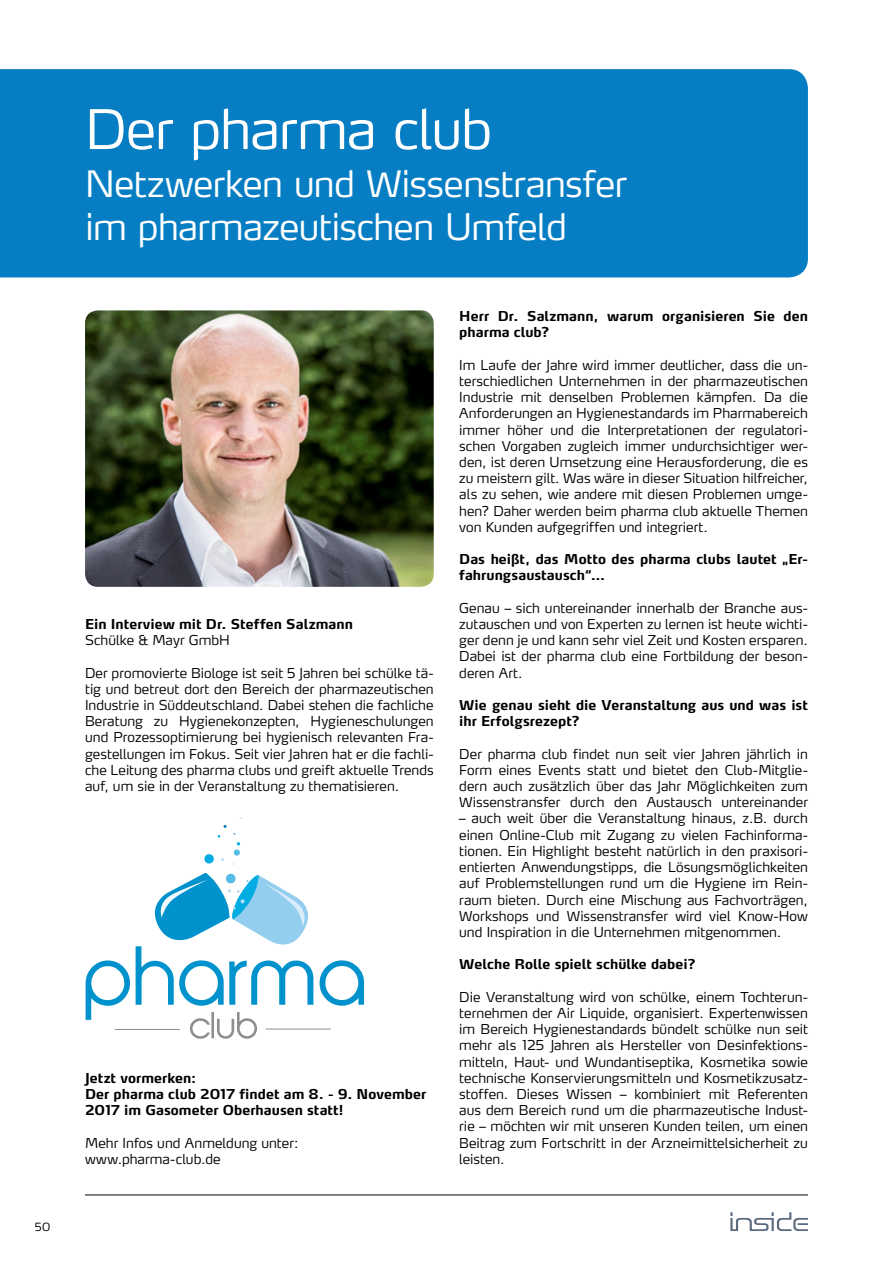
<style>
.page{position:relative;width:893px;height:1263px;background:#fff}
.page>*{position:absolute;margin:0;border:0;box-sizing:border-box;transform-origin:0 0}
.t1{font:300 54px "Max LF";letter-spacing:-.015em;color:#fff}
.t2{font:300 36px/43.2px "Max LF";letter-spacing:-.015em;color:#fff}
.t3{font:300 13.5px/16.2px "Max LF";letter-spacing:.005em;color:#000;text-align:justify}
.t4{font:700 13.5px/16.2px "Max LF";letter-spacing:.005em;color:#000}
.t5{font:300 11.25px "Max LF";color:#000}
</style>
<div class="page">
<div style="left:0;top:69px;width:808px;height:208px;background:#077ec3"></div>
<img style="left:85px;top:310px;width:349px;height:277px">
<hr style="left:85px;top:1194px;width:723px;height:1px;background:#000">
<svg style="left:730px;top:1212px;width:78px;height:19px"></svg>
<svg style="left:204px;top:854px;width:10px;height:10px"></svg>
<svg style="left:223px;top:825px;width:4px;height:3px"></svg>
<svg style="left:233px;top:842px;width:7px;height:14px"></svg>
<svg style="left:86px;top:873px;width:278px;height:166px"></svg>
<hr style="left:115px;top:1029px;width:65px;height:1px;background:#8d8e90">
<hr style="left:266px;top:1028px;width:65px;height:1px;background:#8d8e90">
<p class="t5" style="left:35px;top:1220px;width:17px">50</p>
<h1 class="t1" style="left:85px;top:96px;width:408px">Der pharma club</h1>
<h2 class="t2" style="left:85px;top:162px;width:543px">Netzwerken und Wissenstransfer im pharmazeutischen Umfeld</h2>
<p class="t4" style="left:85px;top:616px;width:269px">Ein Interview mit Dr. Steffen Salzmann</p>
<p class="t3" style="left:85px;top:632px;width:146px">Schülke &amp; Mayr GmbH</p>
<p class="t3" style="left:85px;top:664px;width:350px">Der promovierte Biologe ist seit 5 Jahren bei schülke tä&shy;tig und betreut dort den Bereich der pharmazeutischen Industrie in Süddeutschland. Dabei stehen die fachliche Beratung zu Hygienekonzepten, Hygieneschulungen und Prozessoptimierung bei hygienisch relevanten Fra&shy;gestellungen im Fokus. Seit vier Jahren hat er die fachli&shy;che Leitung des pharma clubs und greift aktuelle Trends auf, um sie in der Veranstaltung zu thematisieren.</p>
<p class="t4" style="left:85px;top:1069px;width:343px">Jetzt vormerken:<br>Der pharma club 2017 findet am 8. - 9. November<br>2017 im Gasometer Oberhausen statt!</p>
<p class="t3" style="left:85px;top:1134px;width:215px">Mehr Infos und Anmeldung unter: www.pharma-club.de</p>
<p class="t4" style="left:459px;top:308px;width:350px">Herr Dr. Salzmann, warum organisieren Sie den pharma club?</p>
<p class="t3" style="left:459px;top:356px;width:350px">Im Laufe der Jahre wird immer deutlicher, dass die un&shy;terschiedlichen Unternehmen in der pharmazeutischen Industrie mit denselben Problemen kämpfen. Da die Anforderungen an Hygienestandards im Pharmabereich immer höher und die Interpretationen der regulatori&shy;schen Vorgaben zugleich immer undurchsichtiger wer&shy;den, ist deren Umsetzung eine Herausforderung, die es zu meistern gilt. Was wäre in dieser Situation hilfreicher, als zu sehen, wie andere mit diesen Problemen umge&shy;hen? Daher werden beim pharma club aktuelle Themen von Kunden aufgegriffen und integriert.</p>
<p class="t4" style="left:459px;top:551px;width:350px">Das heißt, das Motto des pharma clubs lautet „Er&shy;fahrungsaustausch“…</p>
<p class="t3" style="left:459px;top:599px;width:350px">Genau – sich untereinander innerhalb der Branche aus&shy;zutauschen und von Experten zu lernen ist heute wichti&shy;ger denn je und kann sehr viel Zeit und Kosten ersparen.<br>Dabei ist der pharma club eine Fortbildung der beson&shy;deren Art.</p>
<p class="t4" style="left:459px;top:697px;width:350px">Wie genau sieht die Veranstaltung aus und was ist ihr Erfolgsrezept?</p>
<p class="t3" style="left:459px;top:745px;width:350px">Der pharma club findet nun seit vier Jahren jährlich in Form eines Events statt und bietet den Club-Mitglie&shy;dern auch zusätzlich über das Jahr Möglichkeiten zum Wissenstransfer durch den Austausch untereinander</p>
<p class="t3" style="left:459px;top:810px;width:350px">– auch weit über die Veranstaltung hinaus, z.B. durch einen Online-Club mit Zugang zu vielen Fachinforma&shy;tionen. Ein Highlight besteht natürlich in den praxisori&shy;entierten Anwendungstipps, die Lösungsmöglichkeiten auf Problemstellungen rund um die Hygiene im Rein&shy;raum bieten. Durch eine Mischung aus Fachvorträgen, Workshops und Wissenstransfer wird viel Know-How und Inspiration in die Unternehmen mitgenommen.</p>
<p class="t4" style="left:459px;top:956px;width:238px">Welche Rolle spielt schülke dabei?</p>
<p class="t3" style="left:459px;top:988px;width:350px">Die Veranstaltung wird von schülke, einem Tochterun&shy;ternehmen der Air Liquide, organisiert. Expertenwissen im Bereich Hygienestandards bündelt schülke nun seit mehr als 125 Jahren als Hersteller von Desinfektions&shy;mitteln, Haut- und Wundantiseptika, Kosmetika sowie technische Konservierungsmitteln und Kosmetikzusatz&shy;stoffen. Dieses Wissen – kombiniert mit Referenten aus dem Bereich rund um die pharmazeutische Indust&shy;rie – möchten wir mit unseren Kunden teilen, um einen Beitrag zum Fortschritt in der Arzneimittelsicherheit zu leisten.</p>
</div>
